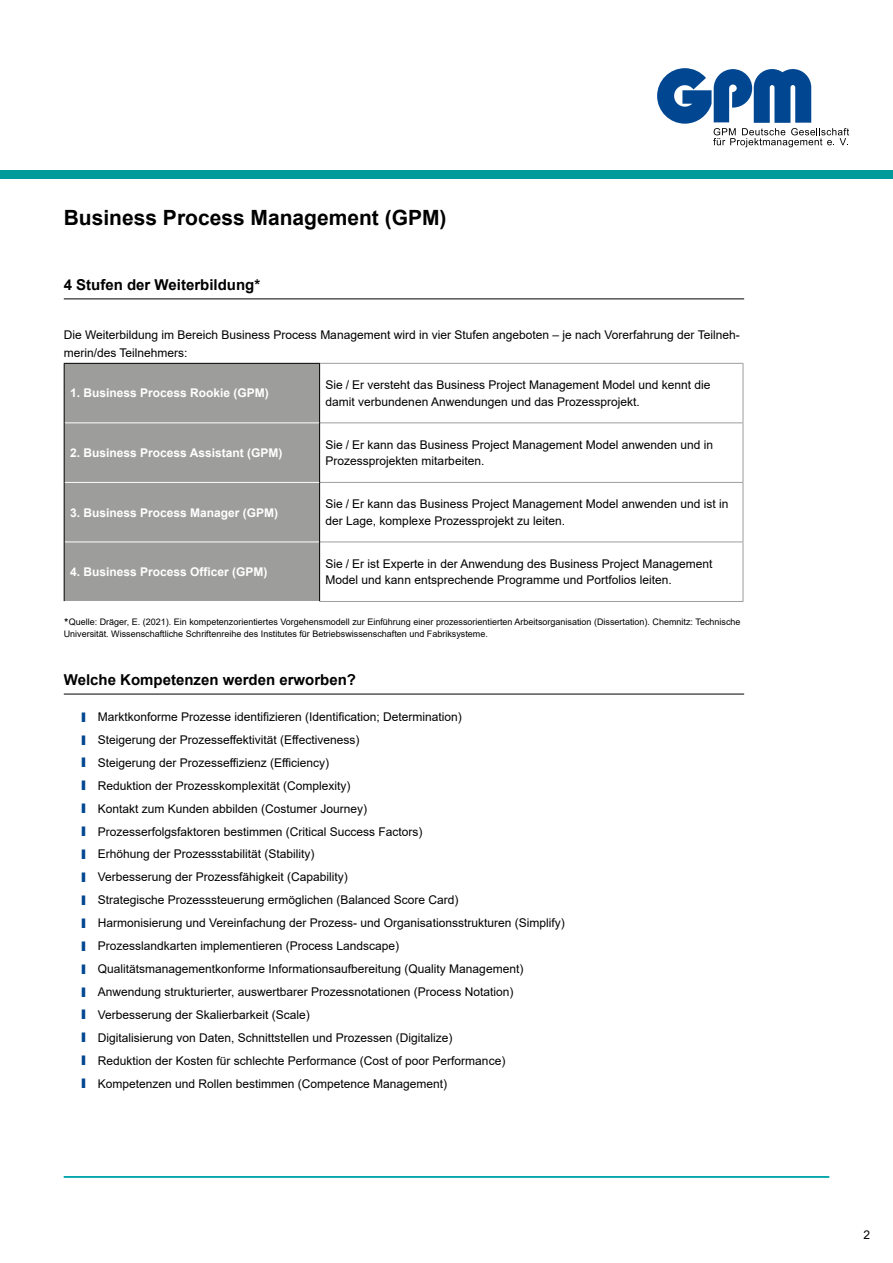
<style>
.page{position:relative;width:893px;height:1263px;background:#fff}
.page>*{position:absolute;margin:0;border:0;box-sizing:border-box;transform-origin:0 0}
.t1{font:700 21px "Arial";color:#000}
.t2{font:700 15px "Arial";color:#000}
.t3{font:12px/23px "Arial";color:#000}
.t4{font:700 12px "Arial";color:#fff}
.t5{font:9px/12.6px "Arial";color:#000}
.s1{font-weight:900}
.s2{font-weight:900;font-size:13.2px;color:#004691}
</style>
<div class="page">
<hr style="left:64px;top:1176px;width:765px;height:1px;background:#00a6a9">
<svg style="left:657px;top:68px;width:192px;height:79px"></svg>
<div style="left:0;top:170px;width:893px;height:9px;background:#009a9b"></div>
<hr style="left:64px;top:299px;width:680px;height:1px;background:#000">
<hr style="left:64px;top:694px;width:680px;height:1px;background:#000">
<div style="left:65px;top:364px;width:254px;height:237px;background:#9d9d9c"></div>
<hr style="left:65px;top:422px;width:254px;height:1px;background:#fff">
<hr style="left:65px;top:482px;width:254px;height:1px;background:#fff">
<hr style="left:65px;top:542px;width:254px;height:1px;background:#fff">
<hr style="left:320px;top:363px;width:423px;height:1px;background:#9d9d9c">
<hr style="left:743px;top:364px;width:1px;height:58px;background:#9d9d9c">
<hr style="left:320px;top:422px;width:423px;height:1px;background:#9d9d9c">
<hr style="left:743px;top:423px;width:1px;height:59px;background:#9d9d9c">
<hr style="left:320px;top:482px;width:423px;height:1px;background:#9d9d9c">
<hr style="left:743px;top:483px;width:1px;height:59px;background:#9d9d9c">
<hr style="left:320px;top:542px;width:423px;height:1px;background:#9d9d9c">
<hr style="left:743px;top:542px;width:1px;height:59px;background:#9d9d9c">
<hr style="left:320px;top:601px;width:423px;height:1px;background:#9d9d9c">
<hr style="left:64px;top:363px;width:256px;height:1px;background:#000">
<hr style="left:64px;top:364px;width:1px;height:59px;background:#000">
<hr style="left:319px;top:364px;width:1px;height:59px;background:#000">
<hr style="left:64px;top:423px;width:1px;height:59px;background:#000">
<hr style="left:319px;top:423px;width:1px;height:59px;background:#000">
<hr style="left:64px;top:482px;width:1px;height:60px;background:#000">
<hr style="left:319px;top:482px;width:1px;height:60px;background:#000">
<hr style="left:64px;top:542px;width:1px;height:59px;background:#000">
<hr style="left:319px;top:542px;width:1px;height:59px;background:#000">
<h1 class="t1" style="left:64px;top:203px;width:384px">Business Process Management (GPM)</h1>
<p class="t2" style="left:64px;top:274px;width:198px">4 Stufen der Weiterbildung*</p>
<p class="t3" style="left:64px;top:326px;width:677px;line-height:18px">Die Weiterbildung im Bereich Business Process Management wird in vier Stufen angeboten – je nach Vorerfahrung der Teilneh&shy;merin/des Teilnehmers:</p>
<p class="t4" style="left:70px;top:385px;width:200px">1. Business Process Rookie (GPM)</p>
<p class="t3" style="left:326px;top:377px;width:386px;line-height:16.5px">Sie / Er versteht das Business Project Management Model und kennt die damit verbundenen Anwendungen und das Prozessprojekt.</p>
<p class="t4" style="left:70px;top:444px;width:214px">2. Business Process Assistant (GPM)</p>
<p class="t3" style="left:326px;top:436px;width:389px;line-height:16.5px">Sie / Er kann das Business Project Management Model anwenden und in<br>Prozessprojekten mitarbeiten.</p>
<p class="t4" style="left:70px;top:504px;width:210px">3. Business Process Manager (GPM)</p>
<p class="t3" style="left:326px;top:496px;width:404px;line-height:16.5px">Sie / Er kann das Business Project Management Model anwenden und ist in der Lage, komplexe Prozessprojekt zu leiten.</p>
<p class="t4" style="left:70px;top:563px;width:199px">4. Business Process Officer (GPM)</p>
<p class="t3" style="left:326px;top:555px;width:388px;line-height:16.5px">Sie / Er ist Experte in der Anwendung des Business Project Management<br>Model und kann entsprechende Programme und Portfolios leiten.</p>
<p class="t5" style="left:64px;top:615px;width:678px"><span class="s1">*</span>Quelle: Dräger, E. (2021). Ein kompetenzorientiertes Vorgehensmodell zur Einführung einer prozessorientierten Arbeitsorganisation (Dissertation). Chemnitz: Technische<br>Universität. Wissenschaftliche Schriftenreihe des Institutes für Betriebswissenschaften und Fabriksysteme.</p>
<p class="t2" style="left:64px;top:669px;width:294px">Welche Kompetenzen werden erworben?</p>
<p class="t3" style="left:81px;top:705px;width:485px"><span class="s2">l</span> Marktkonforme Prozesse identifizieren (Identification; Determination)<br><span class="s2">l</span> Steigerung der Prozesseffektivität (Effectiveness)<br><span class="s2">l</span> Steigerung der Prozesseffizienz (Efficiency)<br><span class="s2">l</span> Reduktion der Prozesskomplexität (Complexity)<br><span class="s2">l</span> Kontakt zum Kunden abbilden (Costumer Journey)<br><span class="s2">l</span> Prozesserfolgsfaktoren bestimmen (Critical Success Factors)<br><span class="s2">l</span> Erhöhung der Prozessstabilität (Stability)<br><span class="s2">l</span> Verbesserung der Prozessfähigkeit (Capability)<br><span class="s2">l</span> Strategische Prozesssteuerung ermöglichen (Balanced Score Card)<br><span class="s2">l</span> Harmonisierung und Vereinfachung der Prozess- und Organisationsstrukturen (Simplify) <span class="s2">l</span> Prozesslandkarten implementieren (Process Landscape)<br><span class="s2">l</span> Qualitätsmanagementkonforme Informationsaufbereitung (Quality Management)<br><span class="s2">l</span> Anwendung strukturierter, auswertbarer Prozessnotationen (Process Notation)<br><span class="s2">l</span> Verbesserung der Skalierbarkeit (Scale)<br><span class="s2">l</span> Digitalisierung von Daten, Schnittstellen und Prozessen (Digitalize)<br><span class="s2">l</span> Reduktion der Kosten für schlechte Performance (Cost of poor Performance)<br><span class="s2">l</span> Kompetenzen und Rollen bestimmen (Competence Management)</p>
<p class="t3" style="left:864px;top:1223px;width:8px">2</p>
</div>
